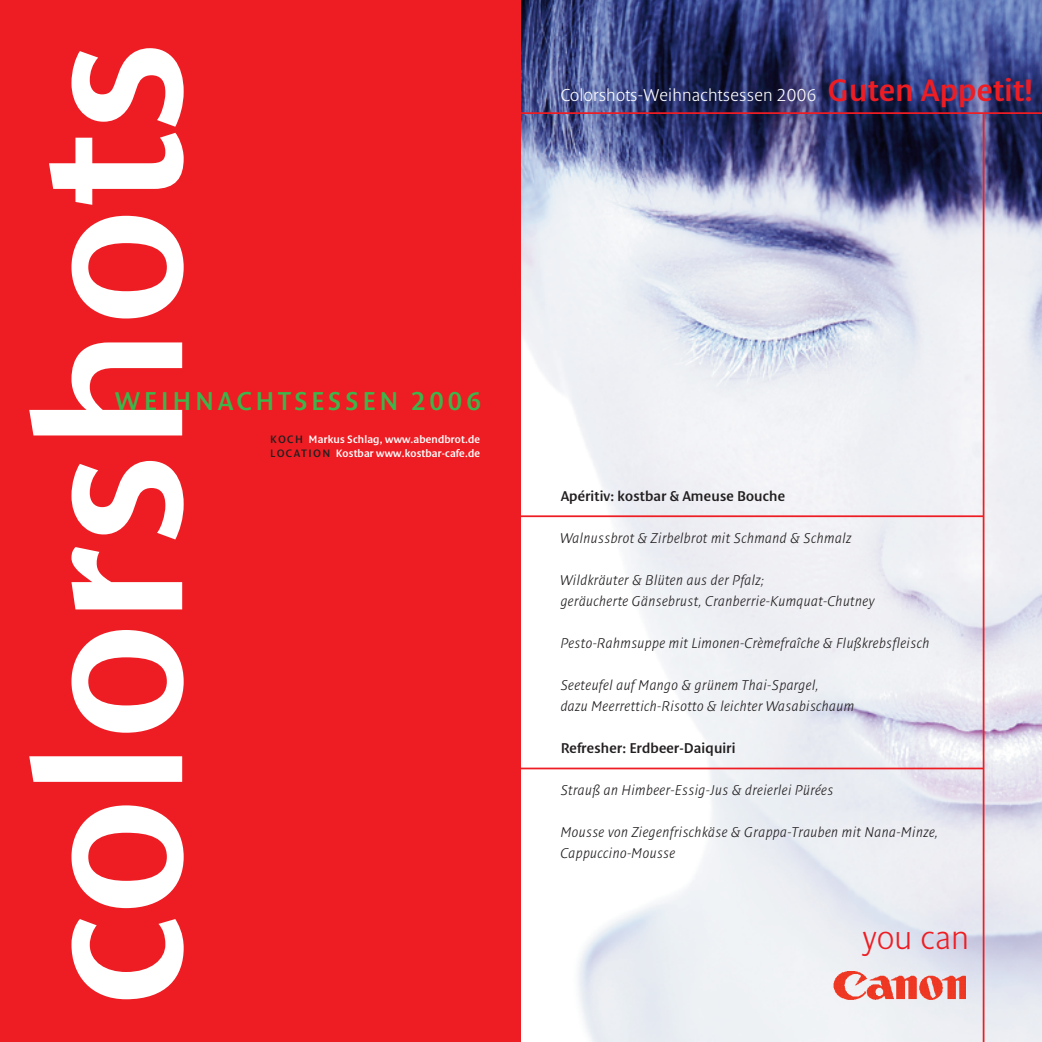
<style>
.page{position:relative;width:1042px;height:1042px;background:#fff}
.page>*{position:absolute;margin:0;border:0;box-sizing:border-box;transform-origin:0 0}
.t1{font:600 210px "Denda New";letter-spacing:.015em;color:#fff}
.t2{font:300 32.9px "Denda New";letter-spacing:.015em;color:#ee1d23}
.t3{font:600 26.25px "Denda New";letter-spacing:.14em;color:#3db54a}
.t4{font:300 17.5px "Denda New";letter-spacing:.015em;color:#fff}
.t5{font:italic 300 14.35px/21px "Denda New";letter-spacing:.03em;color:#231f20}
.t6{font:600 14.35px "Denda New";letter-spacing:.015em;color:#231f20}
.t7{font:600 10.85px/14px "Denda New";letter-spacing:.015em;color:#fff}
.s1{color:#231f20}
.s2{font-weight:600;font-size:31.5px;color:#ee1d23}
</style>
<div class="page">
<img style="left:521px;top:0;width:521px;height:1042px">
<hr style="left:982px;top:114px;width:2px;height:928px;background:#ee1d23">
<hr style="left:521px;top:767px;width:462px;height:2px;background:#ee1d23">
<hr style="left:521px;top:515px;width:462px;height:2px;background:#ee1d23">
<hr style="left:521px;top:112px;width:521px;height:2px;background:#ee1d23">
<div style="left:0;top:0;width:521px;height:1042px;background:#ee1d23"></div>
<img style="left:818px;top:972px;width:148px;height:37px">
<h1 class="t1" style="left:-13px;top:1005px;width:967px;rotate:-90deg">colorshots</h1>
<h3 class="t3" style="left:115px;top:385px;width:367px">WEIHNACHTSESSEN 2006</h3>
<p class="t7" style="left:270px;top:433px;width:211px"><span class="s1">KOC H</span> Markus Schlag, www.abendbrot.de<br><span class="s1">LOCAT IO N</span> Kostbar www.kostbar-cafe.de</p>
<p class="t4" style="left:561px;top:85px;width:473px">Colorshots-Weihnachtsessen 2006 <span class="s2">Guten Appetit!</span></p>
<p class="t6" style="left:561px;top:487px;width:226px">Apéritiv: kostbar &amp; Ameuse Bouche</p>
<p class="t5" style="left:561px;top:527px;width:292px">Walnussbrot &amp; Zirbelbrot mit Schmand &amp; Schmalz</p>
<p class="t5" style="left:561px;top:569px;width:315px">Wildkräuter &amp; Blüten aus der Pfalz;<br>geräucherte Gänsebrust, Cranberrie-Kumquat-Chutney</p>
<p class="t5" style="left:561px;top:632px;width:370px">Pesto-Rahmsuppe mit Limonen-Crèmefraîche &amp; Flußkrebsfleisch</p>
<p class="t5" style="left:561px;top:674px;width:295px">Seeteufel auf Mango &amp; grünem Thai-Spargel,<br>dazu Meerrettich-Risotto &amp; leichter Wasabischaum</p>
<p class="t6" style="left:561px;top:739px;width:176px">Refresher: Erdbeer-Daiquiri</p>
<p class="t5" style="left:561px;top:779px;width:274px">Strauß an Himbeer-Essig-Jus &amp; dreierlei Pürées</p>
<p class="t5" style="left:561px;top:821px;width:379px">Mousse von Ziegenfrischkäse &amp; Grappa-Trauben mit Nana-Minze,<br>Cappuccino-Mousse</p>
<h2 class="t2" style="left:863px;top:918px;width:108px">you can</h2>
</div>
